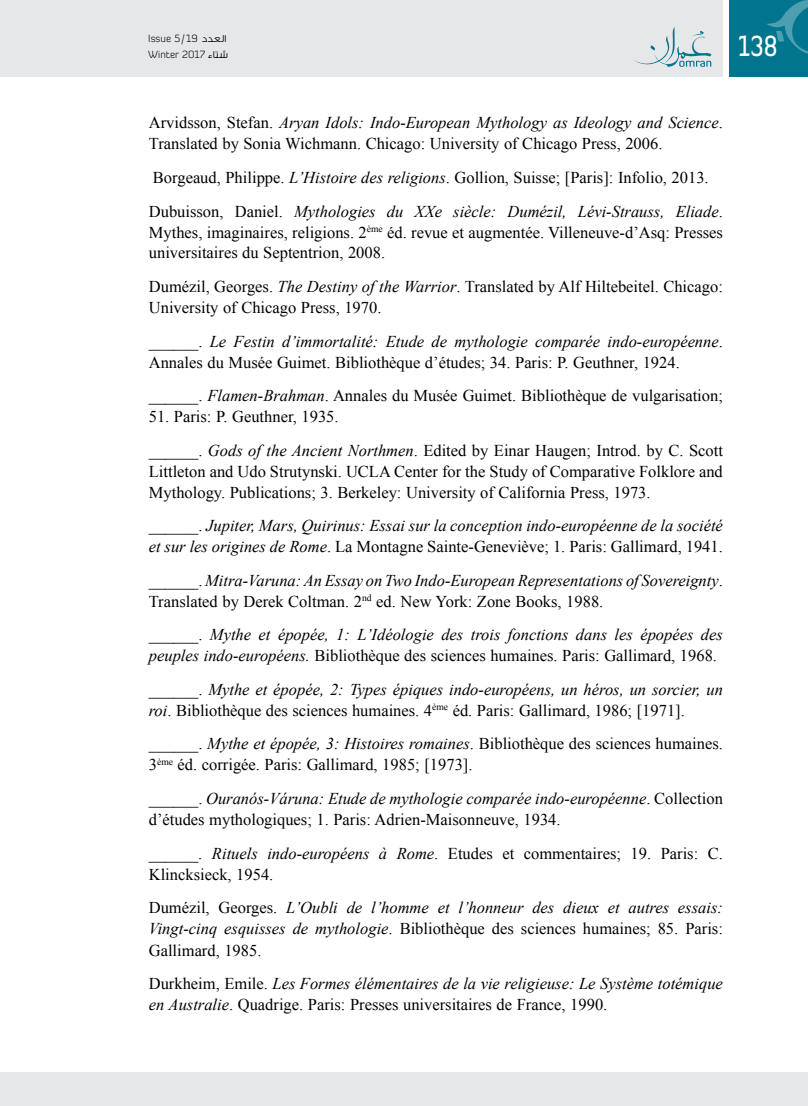
<style>
.page{position:relative;width:808px;height:1106px;background:#fff}
.page>*{position:absolute;margin:0;border:0;box-sizing:border-box;transform-origin:0 0}
.t1{font:500 28.5px "Diavlo";color:#fff;scale:.75 1}
.t2{font:16.5px/20.9px "Times New Roman";color:#000}
.t3{font:italic 16.5px/20.9px "Times New Roman";color:#000}
.t4{font:300 10.5px "Diavlo";color:#000}
.s1{font-family:"GESS Two"}
.s2{font-style:italic}
.s3{font-style:normal}
</style>
<div class="page">
<div style="left:729px;top:0;width:79px;height:77px;background:#00758d"></div>
<div style="left:0;top:0;width:722px;height:77px;background:#e6e7e8"></div>
<svg style="left:767px;top:0;width:41px;height:54px"></svg>
<svg style="left:633px;top:27px;width:78px;height:40px"></svg>
<div style="left:0;top:1071px;width:808px;height:35px;background:#e6e7e8"></div>
<p class="t4" style="left:148px;top:32px;width:80px">Issue 5/19 <span class="s1">دد ع ال</span></p>
<h1 class="t1" style="left:738px;top:28px;width:54px">138</h1>
<p class="t4" style="left:148px;top:48px;width:81px">Winter 2017 <span class="s1">شتاء</span></p>
<p class="t2" style="left:149px;top:112px;width:576px">Arvidsson, Stefan. <span class="s2">Aryan Idols: Indo-European Mythology as Ideology and Science</span>.<br>Translated by Sonia Wichmann. Chicago: University of Chicago Press, 2006.</p>
<p class="t2" style="left:149px;top:160px;width:576px;line-height:33.6px">Borgeaud, Philippe. <span class="s2">L’Histoire des religions</span>. Gollion, Suisse; [Paris]: Infolio, 2013.<br>Dubuisson, Daniel. <span class="s2">Mythologies du XXe siècle: Dumézil, Lévi-Strauss, Eliade</span>.</p>
<p class="t2" style="left:149px;top:221px;width:576px">Mythes, imaginaires, religions. 2<sup>ème</sup> éd. revue et augmentée. Villeneuve-d’Asq: Presses universitaires du Septentrion, 2008.</p>
<p class="t2" style="left:149px;top:276px;width:576px">Dumézil, Georges. <span class="s2">The Destiny of the Warrior</span>. Translated by Alf Hiltebeitel. Chicago:<br>University of Chicago Press, 1970.</p>
<p class="t2" style="left:149px;top:330px;width:576px">______. <span class="s2">Le Festin d’immortalité: Etude de mythologie comparée indo-européenne</span>.<br>Annales du Musée Guimet. Bibliothèque d’études; 34. Paris: P. Geuthner, 1924.</p>
<p class="t2" style="left:149px;top:385px;width:576px">______. <span class="s2">Flamen-Brahman</span>. Annales du Musée Guimet. Bibliothèque de vulgarisation;</p>
<p class="t2" style="left:149px;top:399px;width:576px;line-height:33.6px">51. Paris: P. Geuthner, 1935.<br>______. <span class="s2">Gods of the Ancient Northmen</span>. Edited by Einar Haugen; Introd. by C. Scott</p>
<p class="t2" style="left:149px;top:460px;width:575px">Littleton and Udo Strutynski. UCLA Center for the Study of Comparative Folklore and<br>Mythology. Publications; 3. Berkeley: University of California Press, 1973.</p>
<p class="t3" style="left:149px;top:515px;width:576px"><span class="s3">______.</span> Jupiter, Mars, Quirinus: Essai sur la conception indo-européenne de la société et sur les origines de Rome<span class="s3">. La Montagne Sainte-Geneviève; 1. Paris: Gallimard, 1941.</span></p>
<p class="t3" style="left:149px;top:569px;width:576px"><span class="s3">______.</span> Mitra-Varuna: An Essay on Two Indo-European Representations of Sovereignty<span class="s3">.<br>Translated by Derek Coltman. 2</span><sup>nd</sup> <span class="s3">ed. New York: Zone Books, 1988.</span></p>
<p class="t3" style="left:149px;top:624px;width:576px"><span class="s3">______.</span> Mythe et épopée, 1: L’Idéologie des trois fonctions dans les épopées des peuples indo-européens. <span class="s3">Bibliothèque des sciences humaines. Paris: Gallimard, 1968.</span></p>
<p class="t2" style="left:149px;top:678px;width:575px">______. <span class="s2">Mythe et épopée, 2: Types épiques indo-européens, un héros, un sorcier, un roi</span>. Bibliothèque des sciences humaines. 4<sup>ème</sup> éd. Paris: Gallimard, 1986; [1971].</p>
<p class="t2" style="left:149px;top:733px;width:576px">______. <span class="s2">Mythe et épopée, 3: Histoires romaines</span>. Bibliothèque des sciences humaines.<br>3<sup>ème</sup> éd. corrigée. Paris: Gallimard, 1985; [1973].</p>
<p class="t2" style="left:149px;top:788px;width:576px">______. <span class="s2">Ouranós-Váruna: Etude de mythologie comparée indo-européenne</span>. Collection d’études mythologiques; 1. Paris: Adrien-Maisonneuve, 1934.</p>
<p class="t2" style="left:149px;top:842px;width:576px">______. <span class="s2">Rituels indo-européens à Rome</span>. Etudes et commentaires; 19. Paris: C.<br>Klincksieck, 1954.</p>
<p class="t3" style="left:149px;top:896px;width:576px;line-height:21.3px;text-align:justify"><span class="s3">Dumézil, Georges.</span> L’Oubli de l’homme et l’honneur des dieux et autres essais:<br>Vingt-cinq esquisses de mythologie<span class="s3">. Bibliothèque des sciences humaines; 85. Paris:<br>Gallimard, 1985.</span></p>
<p class="t3" style="left:149px;top:973px;width:576px"><span class="s3">Durkheim, Emile.</span> Les Formes élémentaires de la vie religieuse: Le Système totémique en Australie<span class="s3">. Quadrige. Paris: Presses universitaires de France, 1990.</span></p>
</div>
